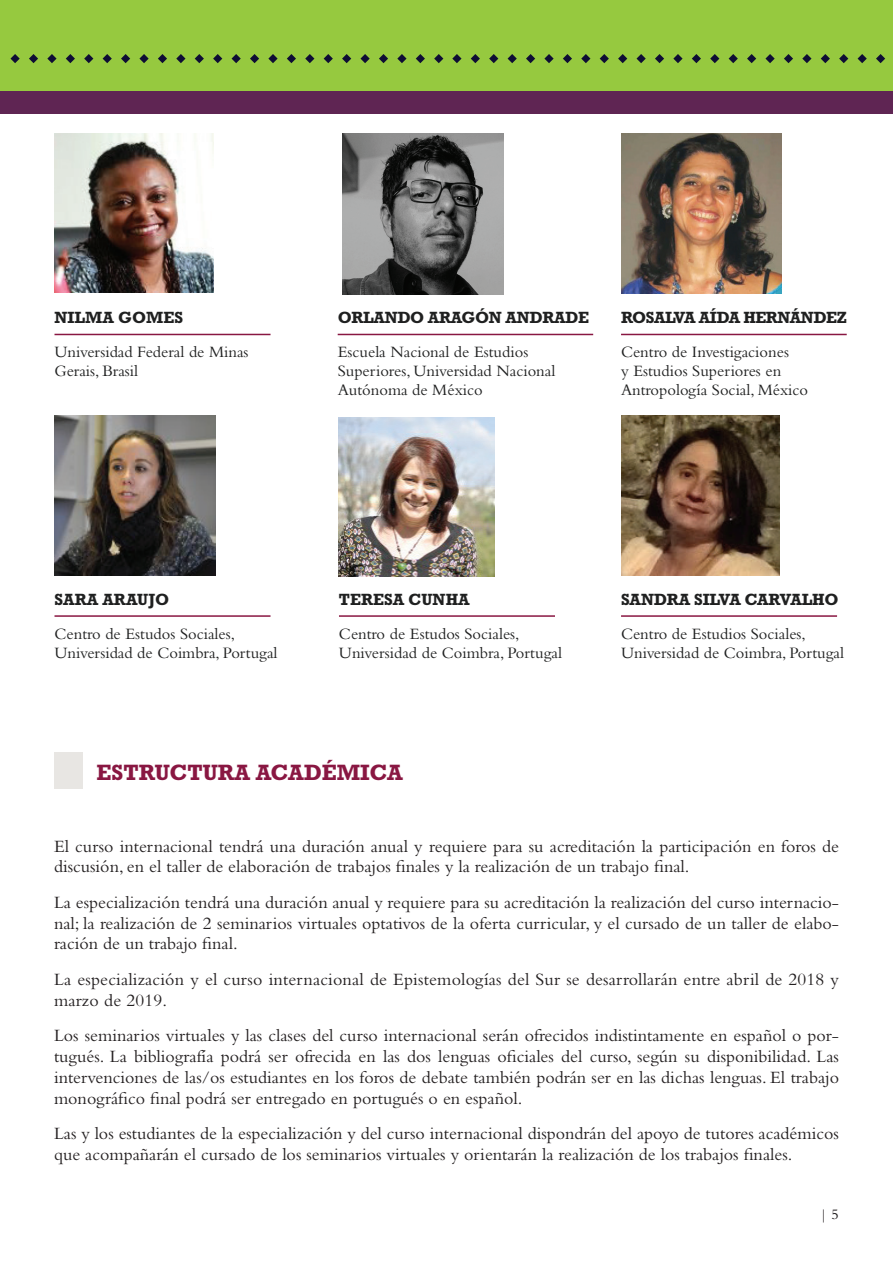
<style>
.page{position:relative;width:893px;height:1263px;background:#fff}
.page>*{position:absolute;margin:0;border:0;box-sizing:border-box;transform-origin:0 0}
.t1{font:700 22.5px "Rockwell Std";color:#891742}
.t2{font:18px/20.7px "Bembo Std";color:#231f20}
.t3{font:16.5px/19px "Bembo Std";color:#1f2020}
.t4{font:700 16.5px "Rockwell Std";letter-spacing:-.02em;color:#1f2020}
.t5{font:700 16.5px "Rockwell Std";color:#1f2020}
.t6{font:15px "Bembo Std";color:#231f20}
</style>
<div class="page">
<div style="left:0;top:0;width:893px;height:109px;background:#96c93f"></div>
<svg style="left:10px;top:54px;width:10px;height:9px"></svg>
<svg style="left:84px;top:54px;width:9px;height:9px"></svg>
<svg style="left:158px;top:54px;width:9px;height:9px"></svg>
<svg style="left:232px;top:54px;width:9px;height:9px"></svg>
<svg style="left:305px;top:54px;width:9px;height:9px"></svg>
<svg style="left:379px;top:54px;width:9px;height:9px"></svg>
<svg style="left:47px;top:54px;width:10px;height:9px"></svg>
<svg style="left:121px;top:54px;width:9px;height:9px"></svg>
<svg style="left:195px;top:54px;width:9px;height:9px"></svg>
<svg style="left:268px;top:54px;width:10px;height:9px"></svg>
<svg style="left:342px;top:54px;width:9px;height:9px"></svg>
<svg style="left:416px;top:54px;width:9px;height:9px"></svg>
<svg style="left:29px;top:54px;width:9px;height:9px"></svg>
<svg style="left:103px;top:54px;width:9px;height:9px"></svg>
<svg style="left:176px;top:54px;width:9px;height:9px"></svg>
<svg style="left:250px;top:54px;width:9px;height:9px"></svg>
<svg style="left:324px;top:54px;width:9px;height:9px"></svg>
<svg style="left:397px;top:54px;width:10px;height:9px"></svg>
<svg style="left:66px;top:54px;width:9px;height:9px"></svg>
<svg style="left:139px;top:54px;width:10px;height:9px"></svg>
<svg style="left:213px;top:54px;width:9px;height:9px"></svg>
<svg style="left:287px;top:54px;width:9px;height:9px"></svg>
<svg style="left:360px;top:54px;width:10px;height:9px"></svg>
<svg style="left:434px;top:54px;width:9px;height:9px"></svg>
<svg style="left:452px;top:54px;width:9px;height:9px"></svg>
<svg style="left:526px;top:54px;width:9px;height:9px"></svg>
<svg style="left:600px;top:54px;width:9px;height:9px"></svg>
<svg style="left:673px;top:54px;width:10px;height:9px"></svg>
<svg style="left:747px;top:54px;width:9px;height:9px"></svg>
<svg style="left:821px;top:54px;width:9px;height:9px"></svg>
<svg style="left:489px;top:54px;width:9px;height:9px"></svg>
<svg style="left:563px;top:54px;width:9px;height:9px"></svg>
<svg style="left:636px;top:54px;width:10px;height:9px"></svg>
<svg style="left:710px;top:54px;width:9px;height:9px"></svg>
<svg style="left:784px;top:54px;width:9px;height:9px"></svg>
<svg style="left:857px;top:54px;width:10px;height:9px"></svg>
<svg style="left:471px;top:54px;width:9px;height:9px"></svg>
<svg style="left:544px;top:54px;width:10px;height:9px"></svg>
<svg style="left:618px;top:54px;width:9px;height:9px"></svg>
<svg style="left:692px;top:54px;width:9px;height:9px"></svg>
<svg style="left:765px;top:54px;width:10px;height:9px"></svg>
<svg style="left:839px;top:54px;width:9px;height:9px"></svg>
<svg style="left:508px;top:54px;width:9px;height:9px"></svg>
<svg style="left:581px;top:54px;width:9px;height:9px"></svg>
<svg style="left:655px;top:54px;width:9px;height:9px"></svg>
<svg style="left:729px;top:54px;width:9px;height:9px"></svg>
<svg style="left:802px;top:54px;width:9px;height:9px"></svg>
<svg style="left:876px;top:54px;width:9px;height:9px"></svg>
<div style="left:0;top:91px;width:893px;height:22px;background:#5f2553"></div>
<hr style="left:55px;top:334px;width:216px;height:1px;background:#891742">
<hr style="left:338px;top:334px;width:255px;height:1px;background:#891742">
<hr style="left:621px;top:334px;width:226px;height:1px;background:#891742">
<img style="left:621px;top:133px;width:160px;height:161px">
<img style="left:55px;top:133px;width:159px;height:160px">
<img style="left:342px;top:133px;width:161px;height:162px">
<hr style="left:339px;top:615px;width:216px;height:2px;background:#891742">
<hr style="left:621px;top:615px;width:216px;height:2px;background:#891742">
<img style="left:339px;top:417px;width:155px;height:159px">
<hr style="left:55px;top:615px;width:216px;height:2px;background:#891742">
<img style="left:54px;top:415px;width:161px;height:160px">
<img style="left:621px;top:415px;width:158px;height:160px">
<div style="left:55px;top:752px;width:28px;height:36px;background:#e8e6e3"></div>
<p class="t5" style="left:55px;top:308px;width:130px">NILMA GOMES</p>
<p class="t3" style="left:55px;top:342px;width:196px">Universidad Federal de Minas<br>Gerais, Brasil</p>
<p class="t4" style="left:338px;top:308px;width:253px">ORLANDO ARAGÓN ANDRADE</p>
<p class="t3" style="left:338px;top:342px;width:219px">Escuela Nacional de Estudios<br>Superiores, Universidad Nacional<br>Autónoma de México</p>
<p class="t4" style="left:621px;top:308px;width:228px">ROSALVA AÍDA HERNÁNDEZ</p>
<p class="t3" style="left:621px;top:342px;width:189px">Centro de Investigaciones<br>y Estudios Superiores en<br>Antropología Social, México</p>
<p class="t5" style="left:55px;top:589px;width:116px">SARA ARAUJO</p>
<p class="t3" style="left:55px;top:624px;width:224px">Centro de Estudos Sociales,<br>Universidad de Coimbra, Portugal</p>
<p class="t5" style="left:339px;top:589px;width:132px">TERESA CUNHA</p>
<p class="t3" style="left:339px;top:624px;width:224px">Centro de Estudos Sociales,<br>Universidad de Coimbra, Portugal</p>
<p class="t1" style="left:97px;top:759px;width:308px">ESTRUCTURA ACADÉMICA</p>
<p class="t4" style="left:621px;top:589px;width:219px">SANDRA SILVA CARVALHO</p>
<p class="t3" style="left:621px;top:624px;width:224px">Centro de Estudios Sociales,<br>Universidad de Coimbra, Portugal</p>
<p class="t2" style="left:54px;top:835px;width:786px">El curso internacional tendrá una duración anual y requiere para su acreditación la participación en foros de discusión, en el taller de elaboración de trabajos finales y la realización de un trabajo final.</p>
<p class="t2" style="left:54px;top:892px;width:786px;text-align:justify">La especialización tendrá una duración anual y requiere para su acreditación la realización del curso internacio&shy;nal; la realización de 2 seminarios virtuales optativos de la oferta curricular, y el cursado de un taller de elabo&shy;ración de un trabajo final.</p>
<p class="t2" style="left:54px;top:969px;width:787px">La especialización y el curso internacional de Epistemologías del Sur se desarrollarán entre abril de 2018 y marzo de 2019.</p>
<p class="t2" style="left:54px;top:1025px;width:787px;text-align:justify">Los seminarios virtuales y las clases del curso internacional serán ofrecidos indistintamente en español o por&shy;tugués. La bibliografía podrá ser ofrecida en las dos lenguas oficiales del curso, según su disponibilidad. Las intervenciones de las/os estudiantes en los foros de debate también podrán ser en las dichas lenguas. El trabajo monográfico final podrá ser entregado en portugués o en español.</p>
<p class="t2" style="left:54px;top:1123px;width:786px">Las y los estudiantes de la especialización y del curso internacional dispondrán del apoyo de tutores académicos que acompañarán el cursado de los seminarios virtuales y orientarán la realización de los trabajos finales.</p>
<p class="t6" style="left:820px;top:1205px;width:21px">| 5</p>
</div>
